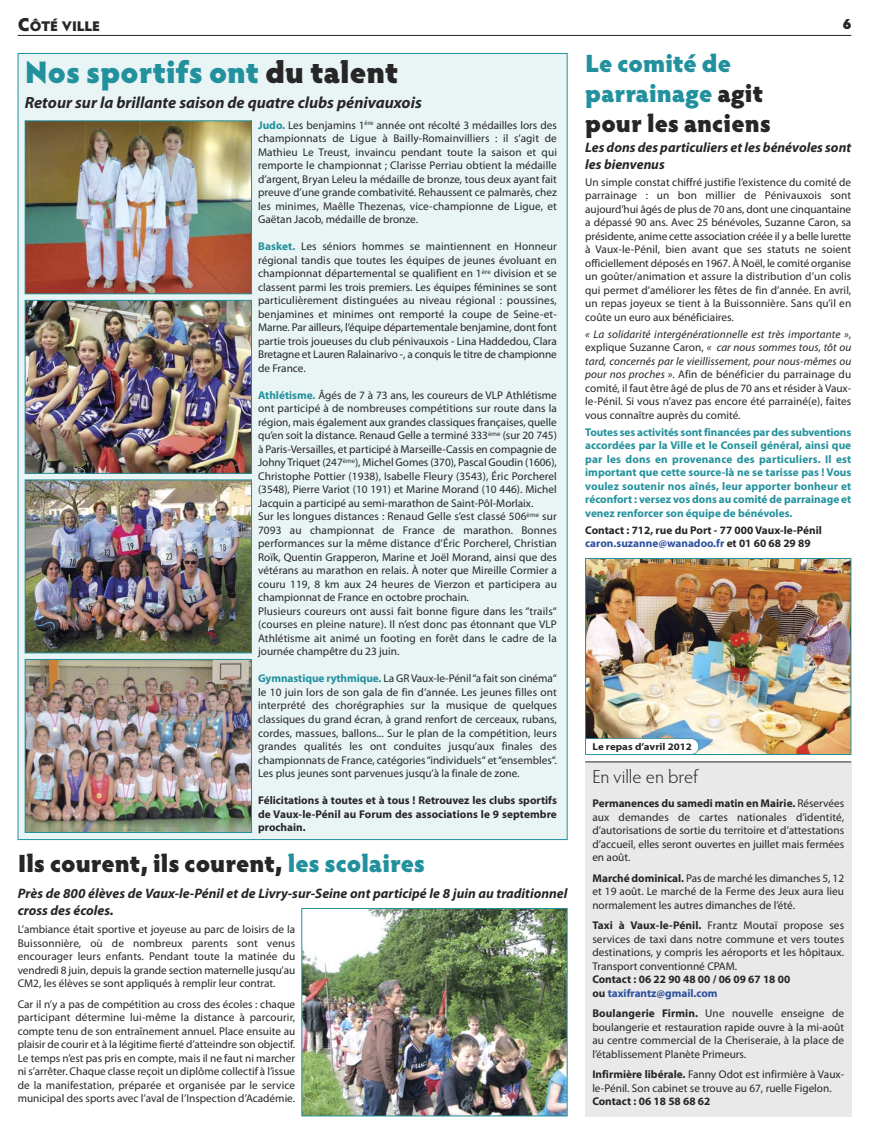
<style>
.page{position:relative;width:869px;height:1134px;background:#fff}
.page>*{position:absolute;margin:0;border:0;box-sizing:border-box;transform-origin:0 0}
.t1{font:900 31.25px "Hypatia Sans Pro";color:#22919d}
.t2{font:900 25px/30px "Hypatia Sans Pro";color:#22919d}
.t3{font:900 25px "Hypatia Sans Pro";letter-spacing:-.005em;color:#272627}
.t4{font:300 18.75px "Hypatia Sans Pro";color:#272627}
.t5{font:italic 700 16.25px "Myriad Pro";color:#272627}
.t6{font:900 15px "Hypatia Sans Pro";color:#272627}
.t7{font:900 14px "Hypatia Sans Pro";letter-spacing:-.01em;color:#272627}
.t8{font:italic 700 13.75px/16.5px "Myriad Pro";color:#272627}
.t9{font:11.25px/13.5px "Myriad Pro";color:#272627;text-align:justify}
.t10{font:700 11.25px/13.5px "Myriad Pro";color:#22919d;text-align:justify}
.t11{font:700 11.25px/13.5px "Myriad Pro";color:#272627}
.t12{font:700 10px "Myriad Pro";color:#272627;scale:1.09 1}
.s1{font-size:18.75px}
.s2{color:#272627}
.s3{font-weight:700;color:#22919d}
.s4{color:#22919d}
.s5{font-style:italic}
.s6{color:#2d4f9f}
.s7{font-weight:700}
</style>
<div class="page">
<div style="left:18px;top:54px;width:548px;height:785px;background:#e9f4f5"></div>
<hr style="left:18px;top:35px;width:832px;height:1px;background:#272627">
<div style="left:585px;top:762px;width:265px;height:354px;background:#e9e9e9"></div>
<hr style="left:585px;top:761px;width:265px;height:1px;background:#272627">
<img style="left:587px;top:560px;width:261px;height:193px">
<div style="left:585px;top:558px;width:265px;height:197px;border:1px solid #22919d"></div>
<img style="left:303px;top:910px;width:262px;height:204px">
<div style="left:301px;top:908px;width:266px;height:208px;border:1px solid #22919d"></div>
<img style="left:27px;top:122px;width:223px;height:170px">
<div style="left:25px;top:120px;width:227px;height:174px;border:1px solid #22919d"></div>
<img style="left:27px;top:302px;width:223px;height:170px">
<div style="left:25px;top:300px;width:227px;height:174px;border:1px solid #22919d"></div>
<img style="left:27px;top:482px;width:223px;height:169px">
<div style="left:25px;top:480px;width:227px;height:173px;border:1px solid #22919d"></div>
<img style="left:27px;top:661px;width:223px;height:170px">
<div style="left:25px;top:659px;width:227px;height:174px;border:1px solid #22919d"></div>
<svg style="left:585px;top:738px;width:113px;height:17px"></svg>
<p class="t7" style="left:18px;top:20px;width:84px"><span class="s1">C</span>ÔTÉ VILLE</p>
<h3 class="t6" style="left:842px;top:16px;width:10px">6</h3>
<h1 class="t1" style="left:25px;top:57px;width:375px">Nos sportifs ont <span class="s2">du talent</span></h1>
<h3 class="t5" style="left:25px;top:93px;width:398px">Retour sur la brillante saison de quatre clubs pénivauxois</h3>
<p class="t9" style="left:258px;top:119px;width:300px"><span class="s3">Judo.</span> Les benjamins 1<sup>ère</sup> année ont récolté 3 médailles lors des championnats de Ligue à Bailly-Romainvilliers : il s’agit de Mathieu Le Treust, invaincu pendant toute la saison et qui remporte le championnat ; Clarisse Perriau obtient la médaille d’argent, Bryan Leleu la médaille de bronze, tous deux ayant fait preuve d’une grande combativité. Rehaussent ce palmarès, chez les minimes, Maêlle Thezenas, vice-championne de Ligue, et Gaëtan Jacob, médaille de bronze.</p>
<p class="t9" style="left:258px;top:241px;width:300px"><span class="s3">Basket.</span> Les séniors hommes se maintiennent en Honneur régional tandis que toutes les équipes de jeunes évoluant en championnat départemental se qualifient en 1<sup>ère</sup> division et se classent parmi les trois premiers. Les équipes féminines se sont particulièrement distinguées au niveau régional : poussines, benjamines et minimes ont remporté la coupe de Seine-et-Marne. Par ailleurs, l’équipe départementale benjamine, dont font partie trois joueuses du club pénivauxois - Lina Haddedou, Clara Bretagne et Lauren Ralainarivo -, a conquis le titre de championne de France.</p>
<p class="t9" style="left:258px;top:389px;width:300px;text-align:left"><span class="s3">Athlétisme.</span> Âgés de 7 à 73 ans, les coureurs de VLP Athlétisme ont participé à de nombreuses compétitions sur route dans la région, mais également aux grandes classiques françaises, quelle qu’en soit la distance. Renaud Gelle a terminé 333<sup>ème</sup> (sur 20 745) à Paris-Versailles, et participé à Marseille-Cassis en compagnie de Johny Triquet (247<sup>ème</sup>), Michel Gomes (370), Pascal Goudin (1606), Christophe Pottier (1938), Isabelle Fleury (3543), Éric Porcherel (3548), Pierre Variot (10 191) et Marine Morand (10 446). Michel Jacquin a participé au semi-marathon de Saint-Pôl-Morlaix.<br>Sur les longues distances : Renaud Gelle s’est classé 506<sup>ème</sup> sur 7093 au championnat de France de marathon. Bonnes performances sur la même distance d’Éric Porcherel, Christian Roïk, Quentin Grapperon, Marine et Joël Morand, ainsi que des vétérans au marathon en relais. À noter que Mireille Cormier a couru 119, 8 km aux 24 heures de Vierzon et participera au championnat de France en octobre prochain.<br>Plusieurs coureurs ont aussi fait bonne figure dans les “trails“ (courses en pleine nature). Il n’est donc pas étonnant que VLP Athlétisme ait animé un footing en forêt dans le cadre de la journée champêtre du 23 juin.</p>
<p class="t9" style="left:258px;top:673px;width:300px"><span class="s3">Gymnastique rythmique.</span> La GR Vaux-le-Pénil “a fait son cinéma“ le 10 juin lors de son gala de fin d’année. Les jeunes filles ont interprété des chorégraphies sur la musique de quelques classiques du grand écran, à grand renfort de cerceaux, rubans, cordes, massues, ballons... Sur le plan de la compétition, leurs grandes qualités les ont conduites jusqu’aux finales des championnats de France, catégories “individuels“ et “ensembles“.<br>Les plus jeunes sont parvenues jusqu’à la finale de zone.</p>
<p class="t11" style="left:258px;top:794px;width:300px;text-align:justify">Félicitations à toutes et à tous ! Retrouvez les clubs sportifs de Vaux-le-Pénil au Forum des associations le 9 septembre prochain.</p>
<h2 class="t3" style="left:18px;top:852px;width:408px">Ils courent, ils courent, <span class="s4">les scolaires</span></h2>
<p class="t8" style="left:18px;top:885px;width:551px">Près de 800 élèves de Vaux-le-Pénil et de Livry-sur-Seine ont participé le 8 juin au traditionnel cross des écoles.</p>
<p class="t9" style="left:18px;top:924px;width:279px">L’ambiance était sportive et joyeuse au parc de loisirs de la Buissonnière, où de nombreux parents sont venus encourager leurs enfants. Pendant toute la matinée du vendredi 8 juin, depuis la grande section maternelle jusqu’au CM2, les élèves se sont appliqués à remplir leur contrat.</p>
<p class="t9" style="left:18px;top:998px;width:279px">Car il n’y a pas de compétition au cross des écoles : chaque participant détermine lui-même la distance à parcourir, compte tenu de son entraînement annuel. Place ensuite au plaisir de courir et à la légitime fierté d’atteindre son objectif.<br>Le temps n’est pas pris en compte, mais il ne faut ni marcher ni s’arrêter. Chaque classe reçoit un diplôme collectif à l’issue de la manifestation, préparée et organisée par le service municipal des sports avec l’aval de l’Inspection d’Académie.</p>
<h2 class="t2" style="left:585px;top:49px;width:187px">Le comité de parrainage <span class="s2">agit pour les anciens</span></h2>
<p class="t8" style="left:585px;top:139px;width:267px">Les dons des particuliers et les bénévoles sont les bienvenus</p>
<p class="t9" style="left:585px;top:176px;width:267px">Un simple constat chiffré justifie l’existence du comité de parrainage : un bon millier de Pénivauxois sont aujourd’hui âgés de plus de 70 ans, dont une cinquantaine a dépassé 90 ans. Avec 25 bénévoles, Suzanne Caron, sa présidente, anime cette association créée il y a belle lurette à Vaux-le-Pénil, bien avant que ses statuts ne soient officiellement déposés en 1967. À Noël, le comité organise un goûter/animation et assure la distribution d’un colis qui permet d’améliorer les fêtes de fin d’année. En avril, un repas joyeux se tient à la Buissonnière. Sans qu’il en coûte un euro aux bénéficiaires.</p>
<p class="t9" style="left:585px;top:328px;width:267px"><span class="s5">« La solidarité intergénérationnelle est très importante »</span>, explique Suzanne Caron, <span class="s5">« car nous sommes tous, tôt ou tard, concernés par le vieillissement, pour nous-mêmes ou pour nos proches »</span>. Afin de bénéficier du parrainage du comité, il faut être âgé de plus de 70 ans et résider à Vaux&shy;le-Pénil. Si vous n’avez pas encore été parrainé(e), faites vous connaître auprès du comité.</p>
<p class="t10" style="left:585px;top:426px;width:267px">Toutes ses activités sont financées par des subventions accordées par la Ville et le Conseil général, ainsi que par les dons en provenance des particuliers. Il est important que cette source-là ne se tarisse pas ! Vous voulez soutenir nos aînés, leur apporter bonheur et réconfort : versez vos dons au comité de parrainage et venez renforcer son équipe de bénévoles.</p>
<p class="t11" style="left:585px;top:524px;width:238px">Contact : 712, rue du Port - 77 000 Vaux-le-Pénil <span class="s6">caron.suzanne@wanadoo.fr</span> et 01 60 68 29 89</p>
<p class="t12" style="left:592px;top:743px;width:93px">Le repas d’avril 2012</p>
<h3 class="t4" style="left:592px;top:765px;width:107px">En ville en bref</h3>
<p class="t9" style="left:592px;top:797px;width:253px"><span class="s7">Permanences du samedi matin en Mairie.</span> Réservées aux demandes de cartes nationales d’identité, d’autorisations de sortie du territoire et d’attestations d’accueil, elles seront ouvertes en juillet mais fermées en août.</p>
<p class="t9" style="left:592px;top:872px;width:253px"><span class="s7">Marché dominical.</span> Pas de marché les dimanches 5, 12 et 19 août. Le marché de la Ferme des Jeux aura lieu normalement les autres dimanches de l’été.</p>
<p class="t9" style="left:592px;top:920px;width:253px"><span class="s7">Taxi à Vaux-le-Pénil.</span> Frantz Moutaï propose ses services de taxi dans notre commune et vers toutes destinations, y compris les aéroports et les hôpitaux.<br>Transport conventionné CPAM.</p>
<p class="t11" style="left:592px;top:974px;width:199px">Contact : 06 22 90 48 00 / 06 09 67 18 00 ou <span class="s6">taxifrantz@gmail.com</span></p>
<p class="t9" style="left:592px;top:1008px;width:253px"><span class="s7">Boulangerie Firmin.</span> Une nouvelle enseigne de boulangerie et restauration rapide ouvre à la mi-août au centre commercial de la Cheriseraie, à la place de l’établissement Planète Primeurs.</p>
<p class="t9" style="left:592px;top:1069px;width:253px"><span class="s7">Infirmière libérale.</span> Fanny Odot est infirmière à Vaux&shy;le-Pénil. Son cabinet se trouve au 67, ruelle Figelon.</p>
<p class="t11" style="left:592px;top:1096px;width:119px">Contact : 06 18 58 68 62</p>
</div>
